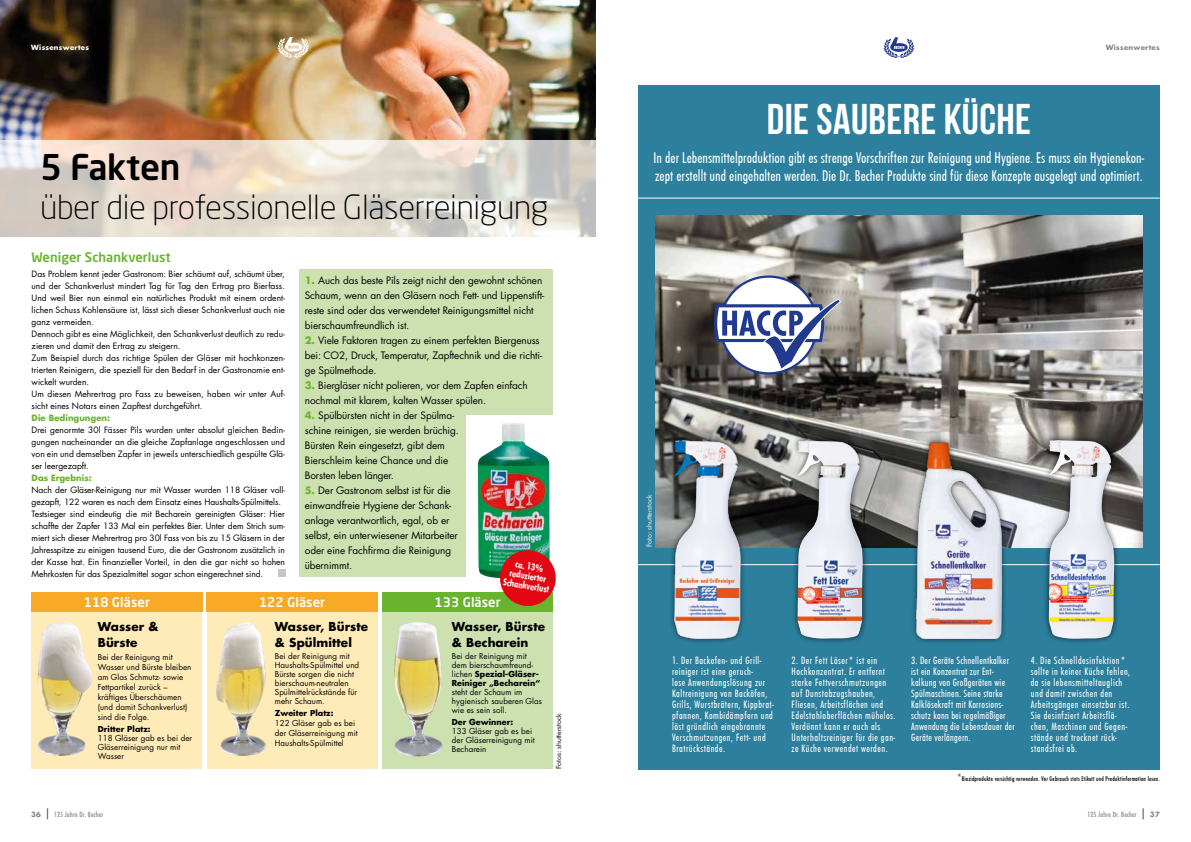
<style>
.page{position:relative;width:1191px;height:842px;background:#fff}
.page>*{position:absolute;margin:0;border:0;box-sizing:border-box;transform-origin:0 0}
.t1{font:43px "Bebas Neue";letter-spacing:.01em;color:#fff}
.t2{font:500 35px "Neo Sans Std";letter-spacing:-.01em;color:#000}
.t3{font:300 33px "Neo Sans Std";letter-spacing:-.01em;color:#000}
.t4{font:16px/18px "Futura TTU Boo Con";letter-spacing:.005em;color:#fff}
.t5{font:500 13px "Neo Sans Std";letter-spacing:.005em;color:#fff}
.t6{font:500 13px "Neo Sans Std";letter-spacing:.005em;color:#69b42e}
.t7{font:700 12px/16px "Futura LT Pro";letter-spacing:.005em;color:#000}
.t8{font:11px/11px "Futura TTU Boo Con";letter-spacing:.04em;color:#fff}
.t9{font:11px/11px "Futura TTU Boo Con";letter-spacing:.02em;color:#fff}
.t10{font:10px/15px "Futura LT Pro";letter-spacing:-.01em;color:#000}
.t11{font:700 condensed 9.8px/9.8px "Futura BT";color:#fff;text-align:center}
.t12{font:8.5px/12px "Futura LT Pro";color:#000}
.t13{font:700 8.5px "Futura LT Pro";color:#69b42e}
.t14{font:8px/9px "Futura LT Pro";letter-spacing:.005em;color:#000}
.t15{font:700 8px "Futura LT Pro";letter-spacing:.005em;color:#000}
.t16{font:500 7px "Futura Con TOT";letter-spacing:.02em;color:#000}
.t17{font:500 condensed 7px "Futura LT Pro";letter-spacing:.03em;color:#878787}
.t18{font:7px "Futura BT";color:#000}
.t19{font:7px "Futura BT";color:#fff}
.t20{font:700 7px "Futura LT Pro";letter-spacing:.04em;color:#fff}
.t21{font:700 7px "Futura LT Pro";letter-spacing:.04em;color:#878787}
.s1{font-weight:700;color:#69b42e}
.s2{font-weight:700}
.s3{font-family:"Futura TCE";font-weight:700;font-size:10px}
.s4{font-family:"Futura TCE";font-weight:700;font-size:10px;color:#4a4a49}
.s5{font-weight:700;font-stretch:normal}
.s6{font-weight:400;font-stretch:normal;font-size:11px;color:#213a8f}
</style>
<div class="page">
<div style="left:31px;top:612px;width:171px;height:157px;background:#ffebb7"></div>
<div style="left:382px;top:612px;width:171px;height:157px;background:#cde1b0"></div>
<div style="left:207px;top:612px;width:170px;height:157px;background:#ffebb7"></div>
<div style="left:638px;top:85px;width:521px;height:684px;background:#2c7f9d"></div>
<hr style="left:638px;top:564px;width:521px;height:1px;background:#fff">
<img style="left:216px;top:622px;width:51px;height:134px">
<img style="left:37px;top:621px;width:55px;height:135px">
<img style="left:394px;top:622px;width:49px;height:135px">
<div style="left:31px;top:593px;width:171px;height:19px;background:#f8aa27"></div>
<div style="left:206px;top:593px;width:172px;height:19px;background:#f8aa27"></div>
<div style="left:382px;top:593px;width:171px;height:19px;background:#69b42e"></div>
<img style="left:0;top:0;width:595px;height:140px">
<svg style="left:0;top:140px;width:595px;height:97px;background:#e1d9ce"></svg>
<img style="left:655px;top:215px;width:487px;height:332px">
<div style="left:299px;top:270px;width:254px;height:307px;background:#cde1b0"></div>
<div style="left:278px;top:570px;width:7px;height:7px;background:#c6c6c6"></div>
<svg style="left:277px;top:37px;width:32px;height:21px"></svg>
<div style="left:668px;top:434px;width:78px;height:211px;background:#000;opacity:.7"></div>
<img style="left:674px;top:440px;width:66px;height:199px">
<div style="left:791px;top:434px;width:77px;height:211px;background:#000;opacity:.7"></div>
<img style="left:797px;top:440px;width:65px;height:199px">
<div style="left:911px;top:436px;width:96px;height:209px;background:#000;opacity:.7"></div>
<img style="left:917px;top:440px;width:84px;height:199px">
<div style="left:1042px;top:434px;width:78px;height:211px;background:#000;opacity:.7"></div>
<img style="left:1048px;top:440px;width:62px;height:199px">
<hr style="left:638px;top:198px;width:521px;height:1px;background:#fff">
<svg style="left:712px;top:270px;width:129px;height:110px;background:#9b9eaf"></svg>
<svg style="left:883px;top:37px;width:31px;height:21px"></svg>
<div style="left:465px;top:415px;width:96px;height:170px;background:#fff"></div>
<img style="left:478px;top:423px;width:71px;height:155px">
<svg style="left:498px;top:548px;width:58px;height:58px;background:#c43831"></svg>
<p class="t20" style="left:31px;top:42px;width:59px">Wissenswertes</p>
<h2 class="t2" style="left:40px;top:145px;width:142px">5 Fakten</h2>
<h3 class="t3" style="left:40px;top:187px;width:510px">über die professionelle Gläserreinigung</h3>
<h3 class="t6" style="left:32px;top:249px;width:141px">Weniger Schankverlust</h3>
<p class="t12" style="left:32px;top:268px;width:255px">Das Problem kennt jeder Gastronom: Bier schäumt auf, schäumt über, und der Schankverlust mindert Tag für Tag den Ertrag pro Bierfass.<br>Und weil Bier nun einmal ein natürliches Produkt mit einem ordent&shy;lichen Schuss Kohlensäure ist, lässt sich dieser Schankverlust auch nie ganz vermeiden.<br>Dennoch gibt es eine Möglichkeit, den Schankverlust deutlich zu redu&shy;zieren und damit den Ertrag zu steigern.<br>Zum Beispiel durch das richtige Spülen der Gläser mit hochkonzen&shy;trierten Reinigern, die speziell für den Bedarf in der Gastronomie ent&shy;wickelt wurden.<br>Um diesen Mehrertrag pro Fass zu beweisen, haben wir unter Auf&shy;sicht eines Notars einen Zapftest durchgeführt.</p>
<p class="t13" style="left:32px;top:411px;width:80px">Die Bedingungen:</p>
<p class="t12" style="left:32px;top:424px;width:255px;text-align:justify">Drei genormte 30l Fässer Pils wurden unter absolut gleichen Bedin&shy;gungen nacheinander an die gleiche Zapfanlage angeschlossen und von ein und demselben Zapfer in jeweils unterschiedlich gespülte Glä&shy;ser leergezapft.</p>
<p class="t13" style="left:32px;top:471px;width:62px">Das Ergebnis:</p>
<p class="t12" style="left:32px;top:484px;width:255px">Nach der Gläser-Reinigung nur mit Wasser wurden 118 Gläser voll&shy;gezapft, 122 waren es nach dem Einsatz eines Haushalts-Spülmittels.<br>Testsieger sind eindeutig die mit Becharein gereinigten Gläser: Hier schaffte der Zapfer 133 Mal ein perfektes Bier. Unter dem Strich sum&shy;miert sich dieser Mehrertrag pro 30l Fass von bis zu 15 Gläsern in der Jahresspitze zu einigen tausend Euro, die der Gastronom zusätzlich in der Kasse hat. Ein finanzieller Vorteil, in den die gar nicht so hohen Mehrkosten für das Spezialmittel sogar schon eingerechnet sind.</p>
<p class="t10" style="left:305px;top:272px;width:241px"><span class="s1">1.</span> Auch das beste Pils zeigt nicht den gewohnt schönen Schaum, wenn an den Gläsern noch Fett- und Lippenstift&shy;reste sind oder das verwendetet Reinigungsmittel nicht bierschaumfreundlich ist.</p>
<p class="t10" style="left:305px;top:332px;width:239px"><span class="s1">2.</span> Viele Faktoren tragen zu einem perfekten Biergenuss bei: CO2, Druck, Temperatur, Zapftechnik und die richti&shy;ge Spülmethode.</p>
<p class="t10" style="left:305px;top:377px;width:224px"><span class="s1">3.</span> Biergläser nicht polieren, vor dem Zapfen einfach nochmal mit klarem, kalten Wasser spülen.</p>
<p class="t10" style="left:305px;top:407px;width:155px"><span class="s1">4.</span> Spülbürsten nicht in der Spülma&shy;schine reinigen, sie werden brüchig.<br>Bürsten Rein eingesetzt, gibt dem<br>Bierschleim keine Chance und die<br>Borsten leben länger.</p>
<p class="t10" style="left:305px;top:482px;width:155px"><span class="s1">5.</span> Der Gastronom selbst ist für die einwandfreie Hygiene der Schank&shy;anlage verantwortlich, egal, ob er selbst, ein unterwiesener Mitarbeiter oder eine Fachfirma die Reinigung übernimmt.</p>
<p class="t11" style="left:507px;top:558px;width:48px;rotate:9deg">ca. 13% reduzierter<br>Schankverlust</p>
<h3 class="t5" style="left:84px;top:594px;width:68px">118 Gläser</h3>
<h3 class="t5" style="left:259px;top:594px;width:68px">122 Gläser</h3>
<h3 class="t5" style="left:434px;top:594px;width:68px">133 Gläser</h3>
<h3 class="t7" style="left:98px;top:618px;width:62px">Wasser &amp;<br>Bürste</h3>
<p class="t14" style="left:98px;top:652px;width:95px;line-height:10px">Bei der Reinigung mit<br>Wasser und Bürste bleiben am Glas Schmutz- sowie<br>Fettpartikel zurück – kräftiges Überschäumen (und damit Schankverlust) sind die Folge.</p>
<p class="t15" style="left:98px;top:722px;width:54px">Dritter Platz:</p>
<p class="t14" style="left:98px;top:733px;width:96px">118 Gläser gab es bei der<br>Gläserreinigung nur mit<br>Wasser</p>
<h3 class="t7" style="left:275px;top:618px;width:95px">Wasser, Bürste &amp; Spülmittel</h3>
<p class="t14" style="left:275px;top:651px;width:86px">Bei der Reinigung mit<br>Haushalts-Spülmittel und<br>Bürste sorgen die nicht bierschaum-neutralen<br>Spülmittelrückstände für mehr Schaum.</p>
<p class="t15" style="left:275px;top:706px;width:60px">Zweiter Platz:</p>
<p class="t14" style="left:275px;top:718px;width:84px;line-height:10px">122 Gläser gab es bei der Gläserreinigung mit<br>Haushalts-Spülmittel</p>
<h3 class="t7" style="left:452px;top:618px;width:95px">Wasser, Bürste &amp; Becharein</h3>
<p class="t14" style="left:452px;top:651px;width:90px">Bei der Reinigung mit dem bierschaumfreund&shy;lichen <span class="s2">Spezial-Gläser-<br>Reiniger „Becharein“</span></p>
<p class="t14" style="left:452px;top:687px;width:92px">steht der Schaum im hygienisch sauberen Glas wie es sein soll.</p>
<p class="t15" style="left:452px;top:715px;width:63px">Der Gewinner:</p>
<p class="t14" style="left:452px;top:726px;width:84px">133 Gläser gab es bei der Gläserreinigung mit<br>Becharein</p>
<p class="t18" style="left:554px;top:769px;width:57px;rotate:-90deg">Fotos: shutterstock</p>
<p class="t21" style="left:1105px;top:42px;width:56px">Wissenwertes</p>
<h1 class="t1" style="left:766px;top:96px;width:266px">DIE SAUBERE KÜCHE</h1>
<h3 class="t4" style="left:653px;top:150px;width:492px">In der Lebensmittelproduktion gibt es strenge Vorschriften zur Reinigung und Hygiene. Es muss ein Hygienekon&shy;zept erstellt und eingehalten werden. Die Dr. Becher Produkte sind für diese Konzepte ausgelegt und optimiert.</h3>
<p class="t19" style="left:645px;top:547px;width:54px;rotate:-90deg">Foto: shutterstock</p>
<p class="t8" style="left:672px;top:655px;width:103px">1. Der Backofen- und Grill&shy;reiniger ist eine geruch-<br>lose Anwendungslösung zur<br>Kaltreinigung von Backöfen,<br>Grills, Wurstbrätern, Kippbrat&shy;pfannen, Kombidämpfern und löst gründlich eingebrannte<br>Verschmutzungen, Fett- und<br>Bratrückstände.</p>
<p class="t8" style="left:791px;top:655px;width:105px">2. Der Fett Löser<span class="s3">*</span> ist ein<br>Hochkonzentrat. Er entfernt starke Fettverschmutzungen auf Dunstabzugshauben,<br>Fliesen, Arbeitsflächen und<br>Edelstahloberflächen mühelos.<br>Verdünnt kann er auch als<br>Unterhaltsreiniger für die gan&shy;ze Küche verwendet werden.</p>
<p class="t9" style="left:911px;top:655px;width:105px">3. Der Geräte Schnellentkalker ist ein Konzentrat zur Ent&shy;kalkung von Großgeräten wie<br>Spülmaschinen. Seine starke<br>Kalklösekraft mit Korrosions&shy;schutz kann bei regelmäßiger<br>Anwendung die Lebensdauer der<br>Geräte verlängern.</p>
<p class="t8" style="left:1030px;top:655px;width:101px">4. Die Schnelldesinfektion<span class="s3">* </span>sollte in keiner Küche fehlen, da sie lebensmitteltauglich und damit zwischen den<br>Arbeitsgängen einsetzbar ist.<br>Sie desinfziert Arbeitsflä&shy;chen, Maschinen und Gegen&shy;stände und trocknet rück&shy;standsfrei ab.</p>
<p class="t16" style="left:956px;top:775px;width:205px"><span class="s4">*</span>Biozidprodukte vorsichtig verwenden. Vor Gebrauch stets Etikett und Produktinformation lesen.</p>
<p class="t17" style="left:31px;top:810px;width:74px"><span class="s5">36</span> <span class="s6">|</span> 125 Jahre Dr. Becher</p>
<p class="t17" style="left:1087px;top:810px;width:74px">125 Jahre Dr. Becher <span class="s6">|</span> <span class="s5">37</span></p>
</div>
